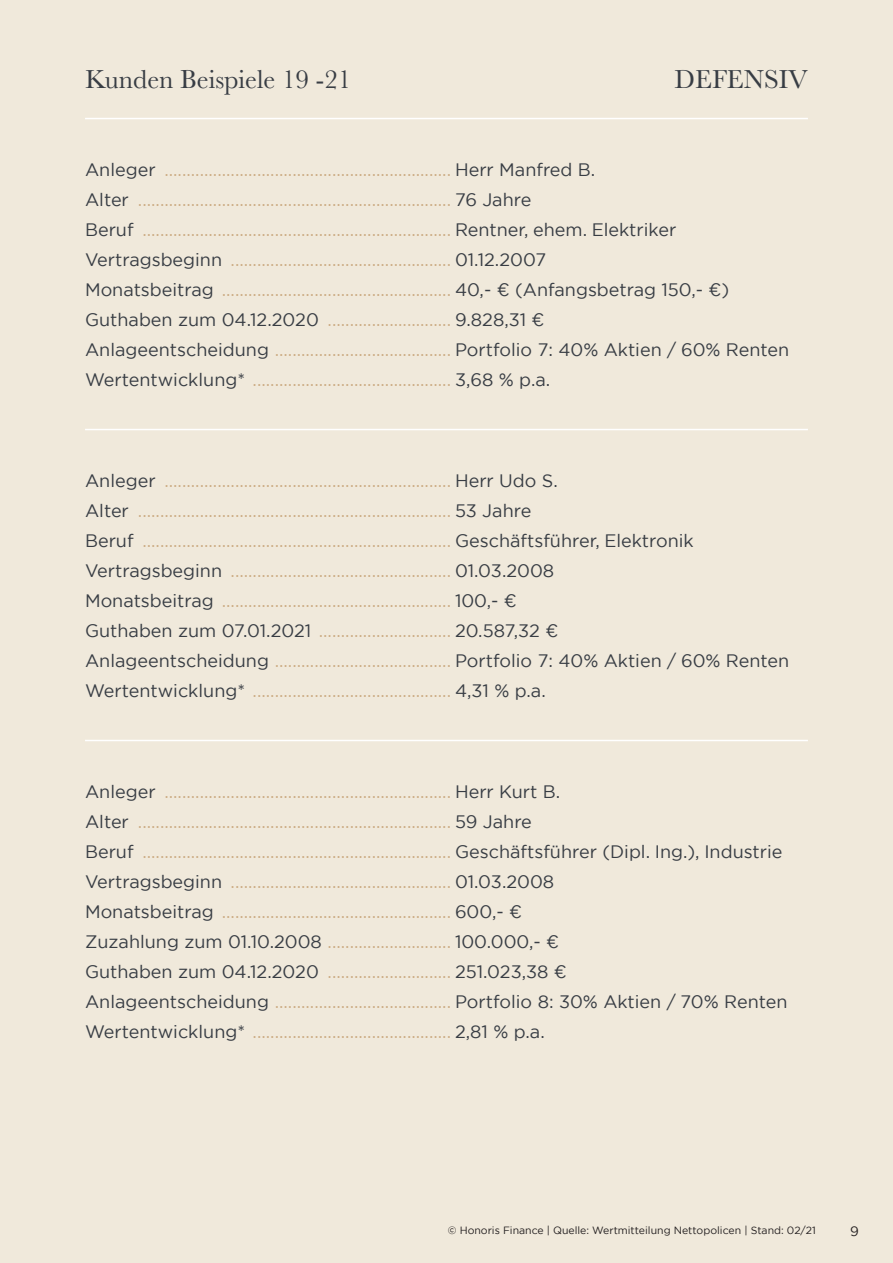
<style>
.page{position:relative;width:893px;height:1263px;background:#f0e9db}
.page>*{position:absolute;margin:0;border:0;box-sizing:border-box;transform-origin:0 0}
.t1{font:27px "Baskerville";color:#383d44}
.t2{font:18px/30px "Gotham";color:#cdae87}
.t3{font:13.5px "Gotham";color:#231f20}
.t4{font:10.5px "Gotham";color:#231f20}
.s1{color:#383d44}
</style>
<div class="page">
<hr style="left:85px;top:118px;width:723px;height:1px;background:#fff">
<hr style="left:85px;top:429px;width:723px;height:1px;background:#fff">
<hr style="left:85px;top:740px;width:723px;height:1px;background:#fff">
<h1 class="t1" style="left:85px;top:62px;width:268px">Kunden Beispiele 19 -21</h1>
<h1 class="t1" style="left:675px;top:62px;width:135px">DEFENSIV</h1>
<p class="t2" style="left:85px;top:154px;width:706px"><span class="s1">Anleger</span> ................................................................. <span class="s1">Herr Manfred B.<br>Alter</span> ....................................................................... <span class="s1">76 Jahre<br>Beruf</span> ...................................................................... <span class="s1">Rentner, ehem. Elektriker Vertragsbeginn</span> .................................................. <span class="s1">01.12.2007<br>Monatsbeitrag</span> .................................................... <span class="s1">40,- € (Anfangsbetrag 150,- €)<br>Guthaben zum 04.12.2020</span> ............................ <span class="s1">9.828,31 €<br>Anlageentscheidung</span> ........................................ <span class="s1">Portfolio 7: 40% Aktien / 60% Renten Wertentwicklung*</span> ............................................. <span class="s1">3,68 % p.a.</span></p>
<p class="t2" style="left:85px;top:465px;width:706px"><span class="s1">Anleger</span> ................................................................. <span class="s1">Herr Udo S.<br>Alter</span> ....................................................................... <span class="s1">53 Jahre<br>Beruf</span> ...................................................................... <span class="s1">Geschäftsführer, Elektronik Vertragsbeginn</span> .................................................. <span class="s1">01.03.2008<br>Monatsbeitrag</span> .................................................... <span class="s1">100,- €<br>Guthaben zum 07.01.2021</span> .............................. <span class="s1">20.587,32 €<br>Anlageentscheidung</span> ........................................ <span class="s1">Portfolio 7: 40% Aktien / 60% Renten Wertentwicklung*</span> ............................................. <span class="s1">4,31 % p.a.</span></p>
<p class="t2" style="left:85px;top:776px;width:704px"><span class="s1">Anleger</span> ................................................................. <span class="s1">Herr Kurt B.<br>Alter</span> ....................................................................... <span class="s1">59 Jahre<br>Beruf</span> ...................................................................... <span class="s1">Geschäftsführer (Dipl. Ing.), Industrie Vertragsbeginn</span> .................................................. <span class="s1">01.03.2008<br>Monatsbeitrag</span> .................................................... <span class="s1">600,- €<br>Zuzahlung zum 01.10.2008</span> ............................ <span class="s1">100.000,- €<br>Guthaben zum 04.12.2020</span> ............................ <span class="s1">251.023,38 €<br>Anlageentscheidung</span> ........................................ <span class="s1">Portfolio 8: 30% Aktien / 70% Renten Wertentwicklung*</span> ............................................. <span class="s1">2,81 % p.a.</span></p>
<p class="t4" style="left:448px;top:1224px;width:369px">© Honoris Finance | Quelle: Wertmitteilung Nettopolicen | Stand: 02/21</p>
<p class="t3" style="left:850px;top:1222px;width:10px">9</p>
</div>
